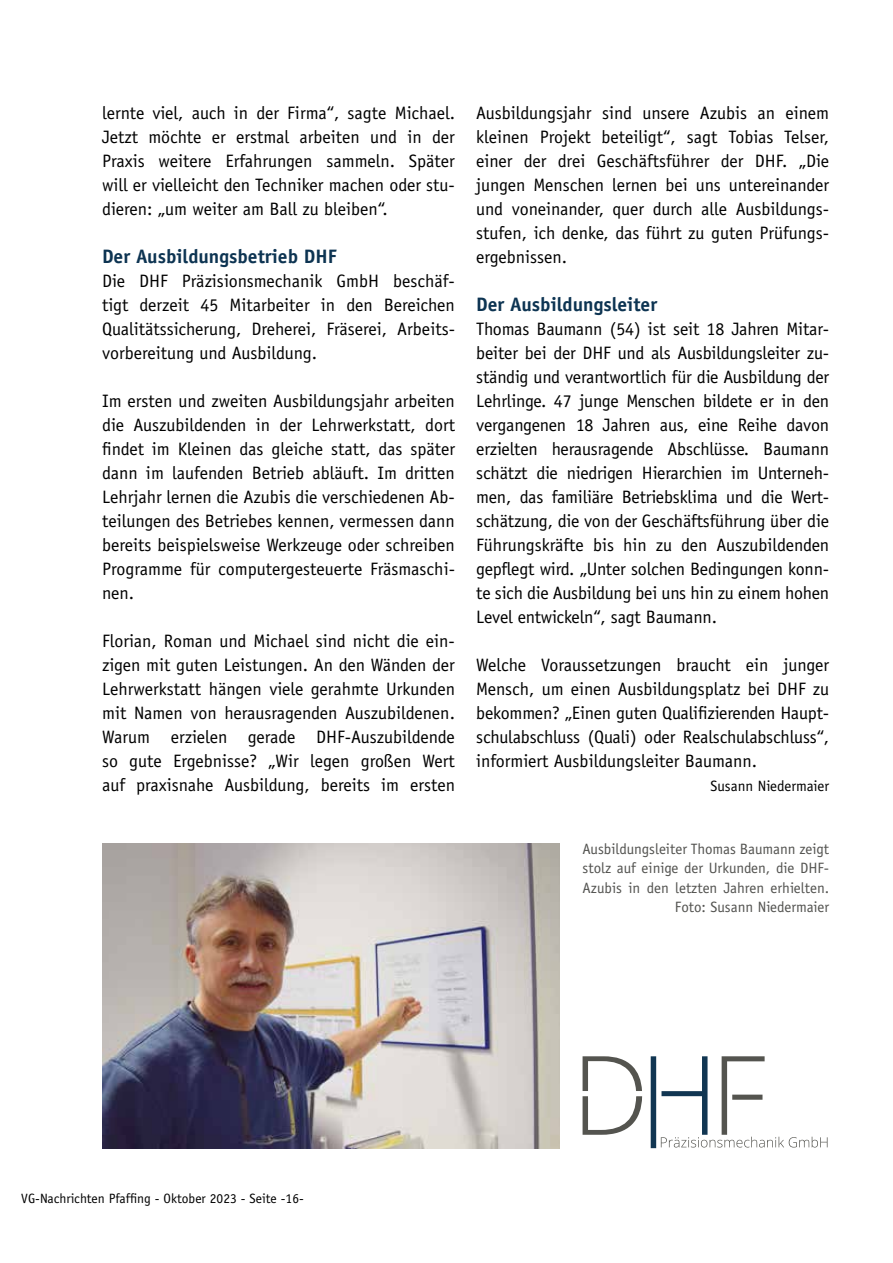
<style>
.page{position:relative;width:893px;height:1263px;background:#fff}
.page>*{position:absolute;margin:0;border:0;box-sizing:border-box;transform-origin:0 0}
.t1{font:700 19.5px "Officina Sans Std";color:#0d3452}
.t2{font:18px/24px "Officina Sans Std";color:#000;text-align:justify}
.t3{font:15px/19.5px "Officina Sans Std";color:#535350;text-align:right}
.t4{font:15px "Officina Sans Std";color:#000}
.t5{font:13.5px "Officina Sans Std";color:#000}
</style>
<div class="page">
<svg style="left:651px;top:1056px;width:176px;height:92px"></svg>
<svg style="left:583px;top:1056px;width:59px;height:79px"></svg>
<img style="left:102px;top:843px;width:458px;height:305px">
<p class="t2" style="left:102px;top:101px;width:354px">lernte viel, auch in der Firma“, sagte Michael.<br>Jetzt möchte er erstmal arbeiten und in der Praxis weitere Erfahrungen sammeln. Später will er vielleicht den Techniker machen oder stu&shy;dieren: „um weiter am Ball zu bleiben“.</p>
<p class="t1" style="left:102px;top:245px;width:236px">Der Ausbildungsbetrieb DHF</p>
<p class="t2" style="left:102px;top:269px;width:354px">Die DHF Präzisionsmechanik GmbH beschäf&shy;tigt derzeit 45 Mitarbeiter in den Bereichen Qualitätssicherung, Dreherei, Fräserei, Arbeits&shy;vorbereitung und Ausbildung.</p>
<p class="t2" style="left:102px;top:389px;width:354px">Im ersten und zweiten Ausbildungsjahr arbeiten die Auszubildenden in der Lehrwerkstatt, dort findet im Kleinen das gleiche statt, das später dann im laufenden Betrieb abläuft. Im dritten Lehrjahr lernen die Azubis die verschiedenen Ab&shy;teilungen des Betriebes kennen, vermessen dann bereits beispielsweise Werkzeuge oder schreiben Programme für computergesteuerte Fräsmaschi&shy;nen.</p>
<p class="t2" style="left:102px;top:629px;width:354px">Florian, Roman und Michael sind nicht die ein&shy;zigen mit guten Leistungen. An den Wänden der Lehrwerkstatt hängen viele gerahmte Urkunden mit Namen von herausragenden Auszubildenen.<br>Warum erzielen gerade DHF-Auszubildende so gute Ergebnisse? „Wir legen großen Wert auf praxisnahe Ausbildung, bereits im ersten</p>
<p class="t2" style="left:476px;top:101px;width:354px">Ausbildungsjahr sind unsere Azubis an einem kleinen Projekt beteiligt“, sagt Tobias Telser, einer der drei Geschäftsführer der DHF. „Die jungen Menschen lernen bei uns untereinander und voneinander, quer durch alle Ausbildungs&shy;stufen, ich denke, das führt zu guten Prüfungs&shy;ergebnissen.</p>
<p class="t1" style="left:476px;top:293px;width:182px">Der Ausbildungsleiter</p>
<p class="t2" style="left:476px;top:317px;width:354px">Thomas Baumann (54) ist seit 18 Jahren Mitar&shy;beiter bei der DHF und als Ausbildungsleiter zu&shy;ständig und verantwortlich für die Ausbildung der Lehrlinge. 47 junge Menschen bildete er in den vergangenen 18 Jahren aus, eine Reihe davon erzielten herausragende Abschlüsse. Baumann schätzt die niedrigen Hierarchien im Unterneh&shy;men, das familiäre Betriebsklima und die Wert&shy;schätzung, die von der Geschäftsführung über die Führungskräfte bis hin zu den Auszubildenden gepflegt wird. „Unter solchen Bedingungen konn&shy;te sich die Ausbildung bei uns hin zu einem hohen Level entwickeln“, sagt Baumann.</p>
<p class="t2" style="left:476px;top:653px;width:354px">Welche Voraussetzungen braucht ein junger Mensch, um einen Ausbildungsplatz bei DHF zu bekommen? „Einen guten Qualifizierenden Haupt&shy;schulabschluss (Quali) oder Realschulabschluss“, informiert Ausbildungsleiter Baumann.</p>
<p class="t4" style="left:710px;top:777px;width:120px">Susann Niedermaier</p>
<p class="t3" style="left:583px;top:839px;width:248px">Ausbildungsleiter Thomas Baumann zeigt stolz auf einige der Urkunden, die DHF-Azubis in den letzten Jahren erhielten.<br>Foto: Susann Niedermaier</p>
<p class="t5" style="left:21px;top:1190px;width:284px">VG-Nachrichten Pfaffing - Oktober 2023 - Seite -16-</p>
</div>
